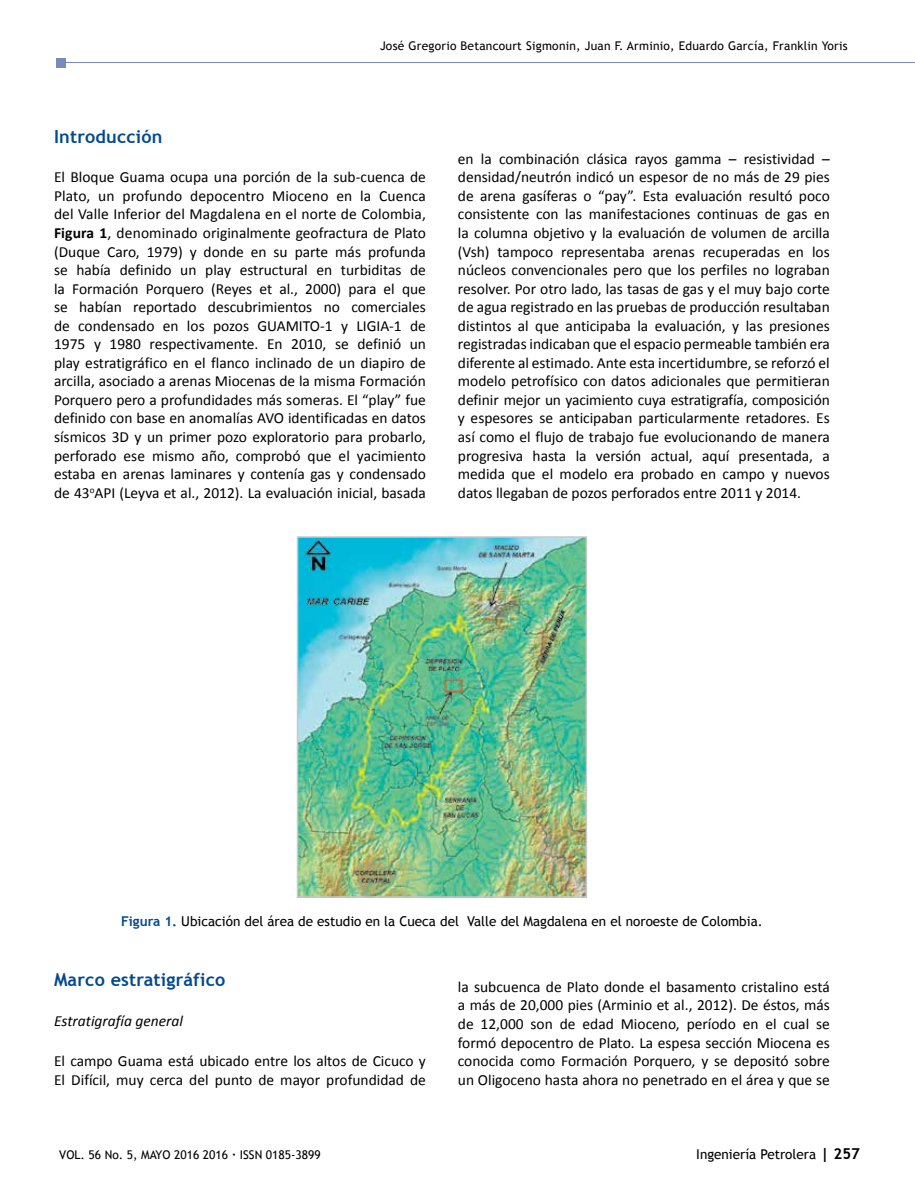
<style>
.page{position:relative;width:915px;height:1191px;background:#fff}
.page>*{position:absolute;margin:0;border:0;box-sizing:border-box;transform-origin:0 0}
.t1{font:700 18px "Trebuchet MS";letter-spacing:.01em;color:#004990}
.t2{font:15.45px/18.6px "Calibri";color:#000;text-align:justify}
.t3{font:italic 15.45px "Calibri";color:#000}
.t4{font:13.5px "Trebuchet MS";color:#000}
.t5{font:12px "Trebuchet MS";letter-spacing:.02em;color:#000}
.t6{font:12px "Trebuchet MS";color:#000}
.s1{font-weight:700}
.s2{font-weight:700;color:#004990}
.s3{font-weight:700;font-size:15px}
</style>
<div class="page">
<hr style="left:61px;top:62px;width:853px;height:1px;background:#788bbc">
<div style="left:56px;top:58px;width:10px;height:9px;background:#788bbc"></div>
<img style="left:300px;top:539px;width:284px;height:355px">
<div style="left:297px;top:536px;width:290px;height:361px;border:2px solid #c6c8ca"></div>
<p class="t5" style="left:380px;top:38px;width:469px">José Gregorio Betancourt Sigmonin, Juan F. Arminio, Eduardo García, Franklin Yoris</p>
<p class="t1" style="left:54px;top:125px;width:110px">Introducción</p>
<p class="t2" style="left:54px;top:168px;width:373px">El Bloque Guama ocupa una porción de la sub-cuenca de Plato, un profundo depocentro Mioceno en la Cuenca del Valle Inferior del Magdalena en el norte de Colombia, <span class="s1">Figura 1</span>, denominado originalmente geofractura de Plato (Duque Caro, 1979) y donde en su parte más profunda se había definido un play estructural en turbiditas de la Formación Porquero (Reyes et al., 2000) para el que se habían reportado descubrimientos no comerciales de condensado en los pozos GUAMITO-1 y LIGIA-1 de 1975 y 1980 respectivamente. En 2010, se definió un play estratigráfico en el flanco inclinado de un diapiro de arcilla, asociado a arenas Miocenas de la misma Formación Porquero pero a profundidades más someras. El “play” fue definido con base en anomalías AVO identificadas en datos sísmicos 3D y un primer pozo exploratorio para probarlo, perforado ese mismo año, comprobó que el yacimiento estaba en arenas laminares y contenía gas y condensado de 43<sup>o</sup>API (Leyva et al., 2012). La evaluación inicial, basada</p>
<p class="t2" style="left:458px;top:149px;width:373px">en la combinación clásica rayos gamma – resistividad – densidad/neutrón indicó un espesor de no más de 29 pies de arena gasíferas o “pay”. Esta evaluación resultó poco consistente con las manifestaciones continuas de gas en la columna objetivo y la evaluación de volumen de arcilla (Vsh) tampoco representaba arenas recuperadas en los núcleos convencionales pero que los perfiles no lograban resolver. Por otro lado, las tasas de gas y el muy bajo corte de agua registrado en las pruebas de producción resultaban distintos al que anticipaba la evaluación, y las presiones registradas indicaban que el espacio permeable también era diferente al estimado. Ante esta incertidumbre, se reforzó el modelo petrofísico con datos adicionales que permitieran definir mejor un yacimiento cuya estratigrafía, composición y espesores se anticipaban particularmente retadores. Es así como el flujo de trabajo fue evolucionando de manera progresiva hasta la versión actual, aquí presentada, a medida que el modelo era probado en campo y nuevos datos llegaban de pozos perforados entre 2011 y 2014.</p>
<p class="t4" style="left:121px;top:912px;width:643px"><span class="s2">Figura 1.</span> Ubicación del área de estudio en la Cueca del Valle del Magdalena en el noroeste de Colombia.</p>
<p class="t1" style="left:54px;top:968px;width:173px">Marco estratigráfico</p>
<p class="t3" style="left:54px;top:1010px;width:130px">Estratigrafía general</p>
<p class="t2" style="left:54px;top:1051px;width:373px">El campo Guama está ubicado entre los altos de Cicuco y<br>El Difícil, muy cerca del punto de mayor profundidad de</p>
<p class="t6" style="left:59px;top:1147px;width:263px">VOL. 56 No. 5, MAYO 2016 2016 <span class="s1">·</span> ISSN 0185-3899</p>
<p class="t2" style="left:458px;top:977px;width:373px">la subcuenca de Plato donde el basamento cristalino está a más de 20,000 pies (Arminio et al., 2012). De éstos, más de 12,000 son de edad Mioceno, período en el cual se formó depocentro de Plato. La espesa sección Miocena es conocida como Formación Porquero, y se depositó sobre un Oligoceno hasta ahora no penetrado en el área y que se</p>
<p class="t4" style="left:696px;top:1146px;width:165px">Ingeniería Petrolera <span class="s3">| 257</span></p>
</div>
